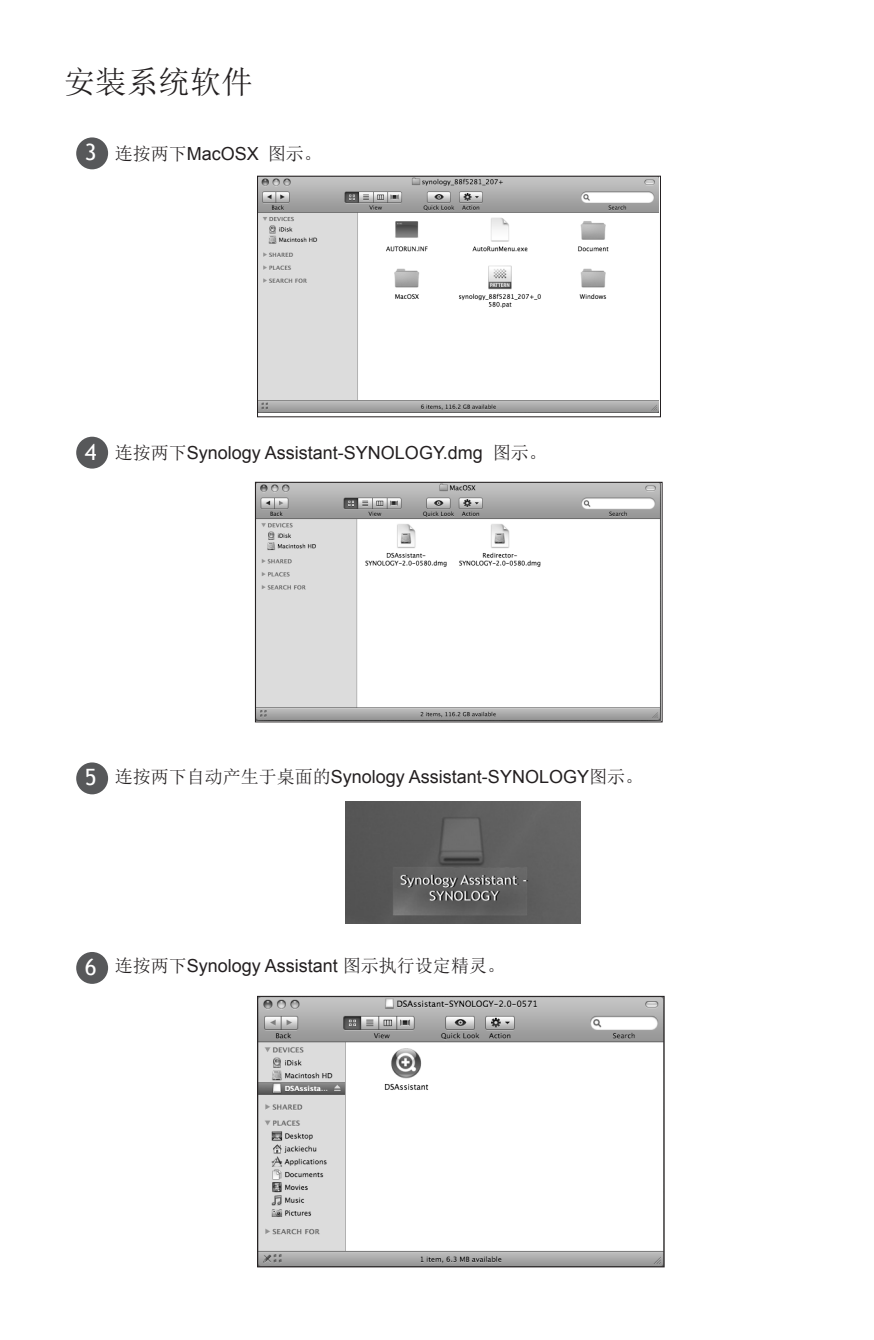
<style>
.page{position:relative;width:874px;height:1340px;background:#fff}
.page>*{position:absolute;margin:0;border:0;box-sizing:border-box;transform-origin:0 0}
.t1{font:31.5px "Sim Sun";color:#231f20}
.t2{font:22.5px "Trebuchet MS";color:#fff}
.t3{font:18px "Arial";color:#231f20}
.t4{font:18px "Sim Sun";color:#231f20}
.s1{font-family:"Arial"}
.s2{font-family:"Sim Sun"}
</style>
<div class="page">
<div style="left:76px;top:137px;width:32px;height:32px;background:#57585a;border-radius:50%"></div>
<div style="left:76px;top:436px;width:32px;height:32px;background:#57585a;border-radius:50%"></div>
<div style="left:76px;top:762px;width:32px;height:32px;background:#57585a;border-radius:50%"></div>
<div style="left:76px;top:952px;width:32px;height:31px;background:#57585a;border-radius:50%"></div>
<img style="left:345px;top:801px;width:235px;height:123px">
<img style="left:259px;top:178px;width:399px;height:234px">
<div style="left:257px;top:176px;width:404px;height:241px;border:1px solid #231f20"></div>
<img style="left:257px;top:484px;width:403px;height:236px">
<div style="left:255px;top:482px;width:407px;height:240px;border:1px solid #231f20"></div>
<img style="left:259px;top:998px;width:403px;height:267px">
<div style="left:257px;top:996px;width:407px;height:271px;border:1px solid #231f20"></div>
<p class="t1" style="left:64px;top:66px;width:190px">安装系统软件</p>
<p class="t2" style="left:85px;top:139px;width:13px">3</p>
<p class="t4" style="left:115px;top:144px;width:209px">连按两下<span class="s1">MacOSX</span> 图示。</p>
<p class="t2" style="left:85px;top:438px;width:13px">4</p>
<p class="t3" style="left:115px;top:441px;width:433px"><span class="s2">连按两下</span>Synology Assistant-SYNOLOGY.dmg <span class="s2">图示。</span></p>
<p class="t2" style="left:85px;top:764px;width:13px">5</p>
<p class="t3" style="left:115px;top:765px;width:530px"><span class="s2">连按两下自动产生于桌面的</span>Synology Assistant-SYNOLOGY<span class="s2">图示。</span></p>
<p class="t2" style="left:85px;top:953px;width:13px">6</p>
<p class="t3" style="left:115px;top:954px;width:392px"><span class="s2">连按两下</span>Synology Assistant <span class="s2">图示执行设定精灵。</span></p>
</div>
